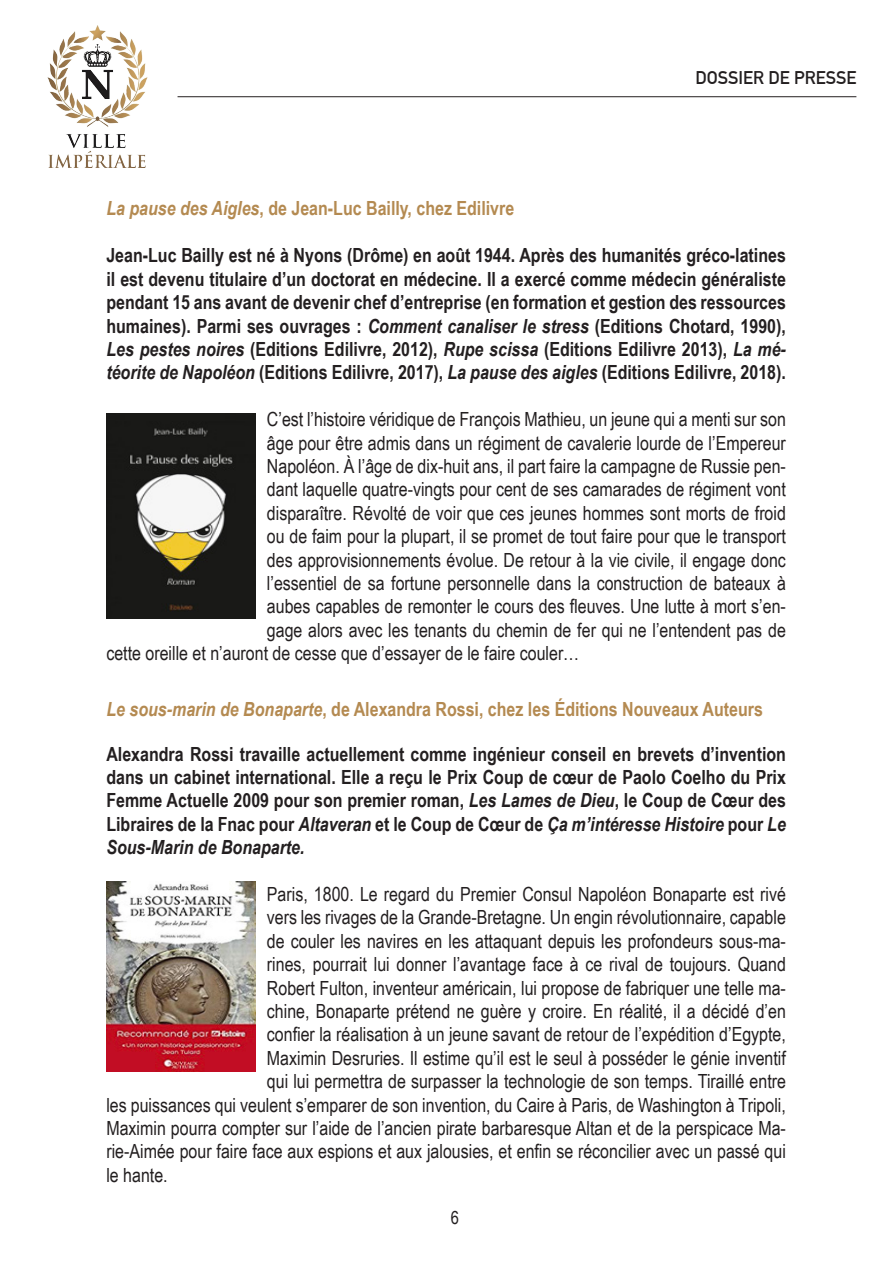
<style>
.page{position:relative;width:893px;height:1263px;background:#fff}
.page>*{position:absolute;margin:0;border:0;box-sizing:border-box;transform-origin:0 0}
.t1{font:19.5px "Arial Narrow";color:#231f20}
.t2{font:700 19.5px/23.4px "Arial Narrow";color:#231f20;text-align:justify}
.t3{font:700 19.5px "Arial Narrow";color:#b48a51}
.t4{font:700 18px "DIN Alternate";color:#231f20}
.t5{font:18px "Arial Narrow";color:#231f20}
.s1{font-style:italic}
</style>
<div class="page">
<img style="left:47px;top:26px;width:101px;height:141px">
<hr style="left:178px;top:96px;width:678px;height:1px;background:#231f20">
<img style="left:106px;top:414px;width:149px;height:204px">
<img style="left:106px;top:881px;width:149px;height:190px">
<p class="t4" style="left:695px;top:64px;width:162px">DOSSIER DE PRESSE</p>
<p class="t3" style="left:106px;top:194px;width:409px"><span class="s1">La pause des Aigles</span>, de Jean-Luc Bailly, chez Edilivre</p>
<p class="t2" style="left:106px;top:243px;width:681px">Jean-Luc Bailly est né à Nyons (Drôme) en août 1944. Après des humanités gréco-latines il est devenu titulaire d’un doctorat en médecine. Il a exercé comme médecin généraliste pendant 15 ans avant de devenir chef d’entreprise (en formation et gestion des ressources humaines). Parmi ses ouvrages : <span class="s1">Comment canaliser le stress</span> (Editions Chotard, 1990), <span class="s1">Les pestes noires</span> (Editions Edilivre, 2012), <span class="s1">Rupe scissa</span> (Editions Edilivre 2013), <span class="s1">La mé&shy;téorite de Napoléon</span> (Editions Edilivre, 2017), <span class="s1">La pause des aigles</span> (Editions Edilivre, 2018).</p>
<p class="t1" style="left:267px;top:405px;width:521px">C’est l’histoire véridique de François Mathieu, un jeune qui a menti sur son</p>
<p class="t1" style="left:267px;top:428px;width:520px">âge pour être admis dans un régiment de cavalerie lourde de l’Empereur</p>
<p class="t1" style="left:267px;top:452px;width:521px">Napoléon. À l’âge de dix-huit ans, il part faire la campagne de Russie pen-</p>
<p class="t1" style="left:267px;top:475px;width:520px">dant laquelle quatre-vingts pour cent de ses camarades de régiment vont</p>
<p class="t1" style="left:267px;top:498px;width:521px">disparaître. Révolté de voir que ces jeunes hommes sont morts de froid</p>
<p class="t1" style="left:267px;top:522px;width:521px">ou de faim pour la plupart, il se promet de tout faire pour que le transport</p>
<p class="t1" style="left:267px;top:545px;width:520px">des approvisionnements évolue. De retour à la vie civile, il engage donc</p>
<p class="t1" style="left:267px;top:569px;width:520px">l’essentiel de sa fortune personnelle dans la construction de bateaux à</p>
<p class="t1" style="left:267px;top:592px;width:521px">aubes capables de remonter le cours des fleuves. Une lutte à mort s’en-</p>
<p class="t1" style="left:267px;top:615px;width:520px">gage alors avec les tenants du chemin de fer qui ne l’entendent pas de</p>
<p class="t1" style="left:106px;top:639px;width:474px">cette oreille et n’auront de cesse que d’essayer de le faire couler…</p>
<p class="t3" style="left:106px;top:694px;width:658px"><span class="s1">Le sous-marin de Bonaparte</span>, de Alexandra Rossi, chez les Éditions Nouveaux Auteurs</p>
<p class="t2" style="left:106px;top:741px;width:681px">Alexandra Rossi travaille actuellement comme ingénieur conseil en brevets d’invention dans un cabinet international. Elle a reçu le Prix Coup de cœur de Paolo Coelho du Prix Femme Actuelle 2009 pour son premier roman, <span class="s1">Les Lames de Dieu</span>, le Coup de Cœur des Libraires de la Fnac pour <span class="s1">Altaveran</span> et le Coup de Cœur de <span class="s1">Ça m’intéresse Histoire</span> pour <span class="s1">Le Sous-Marin de Bonaparte.</span></p>
<p class="t1" style="left:267px;top:880px;width:520px">Paris, 1800. Le regard du Premier Consul Napoléon Bonaparte est rivé</p>
<p class="t1" style="left:267px;top:903px;width:520px">vers les rivages de la Grande-Bretagne. Un engin révolutionnaire, capable</p>
<p class="t1" style="left:267px;top:927px;width:521px">de couler les navires en les attaquant depuis les profondeurs sous-ma-</p>
<p class="t1" style="left:267px;top:950px;width:520px">rines, pourrait lui donner l’avantage face à ce rival de toujours. Quand</p>
<p class="t1" style="left:267px;top:973px;width:521px">Robert Fulton, inventeur américain, lui propose de fabriquer une telle ma-</p>
<p class="t1" style="left:267px;top:997px;width:520px">chine, Bonaparte prétend ne guère y croire. En réalité, il a décidé d’en</p>
<p class="t1" style="left:267px;top:1020px;width:520px">confier la réalisation à un jeune savant de retour de l’expédition d’Egypte,</p>
<p class="t1" style="left:267px;top:1044px;width:520px">Maximin Desruries. Il estime qu’il est le seul à posséder le génie inventif</p>
<p class="t1" style="left:267px;top:1067px;width:521px">qui lui permettra de surpasser la technologie de son temps. Tiraillé entre</p>
<p class="t1" style="left:106px;top:1090px;width:681px">les puissances qui veulent s’emparer de son invention, du Caire à Paris, de Washington à Tripoli,</p>
<p class="t1" style="left:106px;top:1114px;width:681px">Maximin pourra compter sur l’aide de l’ancien pirate barbaresque Altan et de la perspicace Ma-</p>
<p class="t1" style="left:106px;top:1137px;width:681px">rie-Aimée pour faire face aux espions et aux jalousies, et enfin se réconcilier avec un passé qui</p>
<p class="t1" style="left:106px;top:1161px;width:63px">le hante.</p>
<p class="t5" style="left:451px;top:1204px;width:10px">6</p>
</div>
